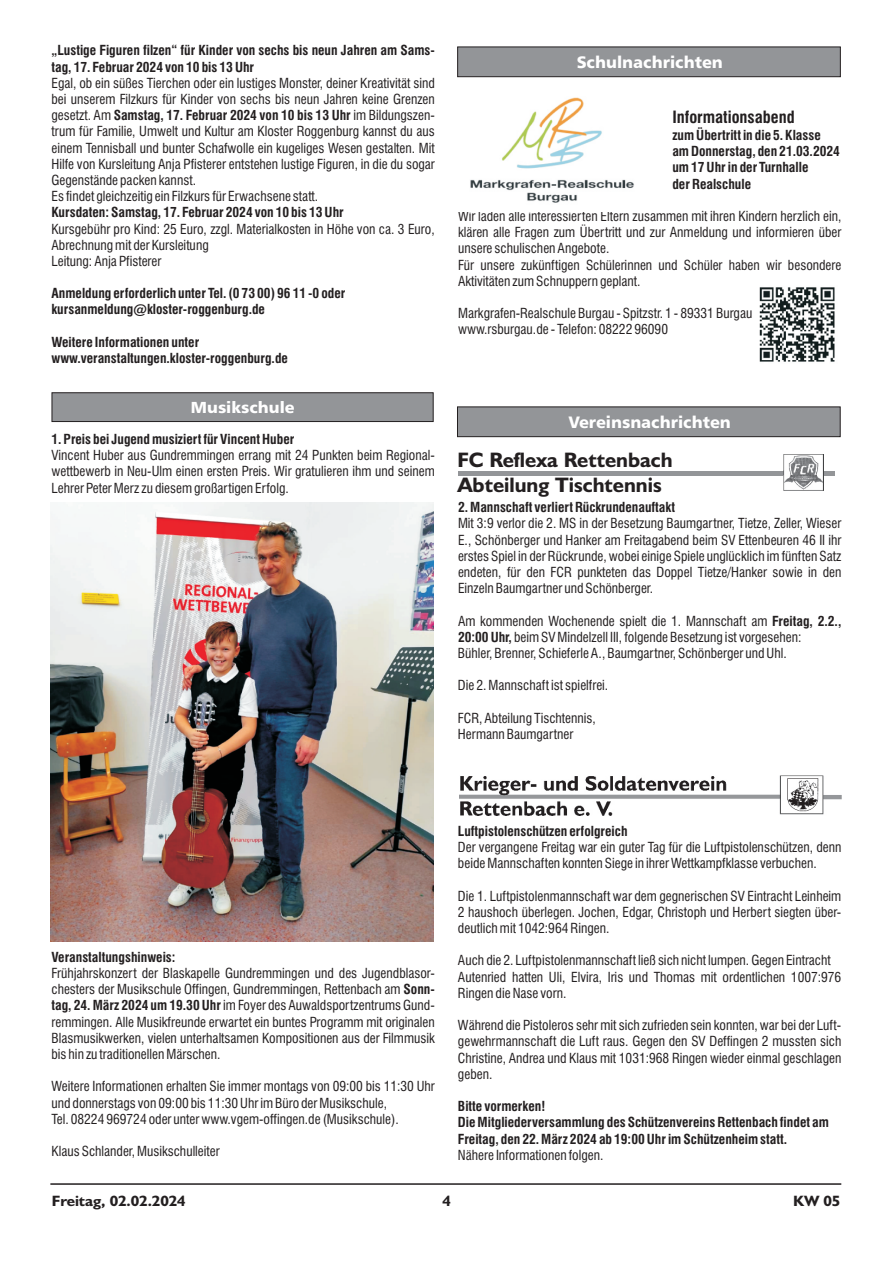
<style>
.page{position:relative;width:893px;height:1263px;background:#fff}
.page>*{position:absolute;margin:0;border:0;box-sizing:border-box;transform-origin:0 0}
.t1{font:700 21px/25.2px "Humanist 521 BT";color:#231f20}
.t2{font:16.5px "Humanist 777 BT Black B";color:#fff}
.t3{font:700 condensed 16.5px "Swiss 721 BT";color:#231f20}
.t4{font:15.9px "Humanist 777 BT Black B";color:#fff}
.t5{font:700 15px "Humanist 521 BT";letter-spacing:-.005em;color:#231f20;scale:1.04 1}
.t6{font:condensed 13.5px/16.2px "Swiss 721 BT";color:#231f20}
.t7{font:700 condensed 13.5px/16.2px "Swiss 721 BT";color:#231f20}
.s1{font-weight:700}
</style>
<div class="page">
<hr style="left:50px;top:1183px;width:791px;height:2px;background:#231f20">
<svg style="left:51px;top:392px;width:383px;height:30px;background:#8b8d90"></svg>
<img style="left:51px;top:502px;width:382px;height:440px">
<svg style="left:457px;top:46px;width:384px;height:31px;background:#8d8f92"></svg>
<img style="left:759px;top:287px;width:76px;height:75px">
<img style="left:470px;top:97px;width:164px;height:106px">
<svg style="left:457px;top:406px;width:384px;height:31px;background:#8d8e91"></svg>
<hr style="left:458px;top:471px;width:376px;height:4px;background:#939598">
<img style="left:783px;top:454px;width:40px;height:37px">
<img style="left:460px;top:775px;width:382px;height:41px">
<p class="t7" style="left:52px;top:44px;width:385px">„Lustige Figuren filzen“ für Kinder von sechs bis neun Jahren am Sams&shy;tag, 17. Februar 2024 von 10 bis 13 Uhr</p>
<p class="t6" style="left:52px;top:76px;width:385px;text-align:justify">Egal, ob ein süßes Tierchen oder ein lustiges Monster, deiner Kreativität sind bei unserem Filzkurs für Kinder von sechs bis neun Jahren keine Grenzen gesetzt. Am <span class="s1">Samstag, 17. Februar 2024 von 10 bis 13 Uhr</span> im Bildungszen-</p>
<p class="t2" style="left:525px;top:54px;width:251px">Amtliche Bekanntmachungen</p>
<p class="t2" style="left:577px;top:55px;width:148px">Schulnachrichten</p>
<p class="t3" style="left:672px;top:111px;width:124px">Informationsabend</p>
<p class="t6" style="left:52px;top:125px;width:385px">trum für Familie, Umwelt und Kultur am Kloster Roggenburg kannst du aus</p>
<p class="t7" style="left:672px;top:128px;width:150px">zum Übertritt in die 5. Klasse</p>
<p class="t6" style="left:52px;top:141px;width:385px">einem Tennisball und bunter Schafwolle ein kugeliges Wesen gestalten. Mit</p>
<p class="t7" style="left:672px;top:145px;width:169px">am Donnerstag, den 21.03.2024</p>
<p class="t6" style="left:52px;top:157px;width:385px">Hilfe von Kursleitung Anja Pfisterer entstehen lustige Figuren, in die du sogar</p>
<p class="t7" style="left:672px;top:161px;width:138px">um 17 Uhr in der Turnhalle</p>
<p class="t6" style="left:52px;top:173px;width:146px">Gegenstände packen kannst.</p>
<p class="t7" style="left:672px;top:177px;width:80px">der Realschule</p>
<p class="t6" style="left:52px;top:189px;width:268px">Es findet gleichzeitig ein Filzkurs für Erwachsene statt.</p>
<p class="t7" style="left:52px;top:206px;width:294px">Kursdaten: Samstag, 17. Februar 2024 von 10 bis 13 Uhr</p>
<p class="t6" style="left:458px;top:209px;width:385px">Wir laden alle interessierten Eltern zusammen mit ihren Kindern herzlich ein,</p>
<p class="t6" style="left:52px;top:222px;width:385px">Kursgebühr pro Kind: 25 Euro, zzgl. Materialkosten in Höhe von ca. 3 Euro,</p>
<p class="t6" style="left:458px;top:226px;width:385px">klären alle Fragen zum Übertritt und zur Anmeldung und informieren über</p>
<p class="t6" style="left:51px;top:238px;width:159px">Abrechnung mit der Kursleitung</p>
<p class="t6" style="left:458px;top:242px;width:153px">unsere schulischen Angebote.</p>
<p class="t6" style="left:51px;top:254px;width:111px">Leitung: Anja Pfisterer</p>
<p class="t6" style="left:458px;top:258px;width:385px">Für unsere zukünftigen Schülerinnen und Schüler haben wir besondere<br>Aktivitäten zum Schnuppern geplant.</p>
<p class="t7" style="left:51px;top:287px;width:295px">Anmeldung erforderlich unter Tel. (0 73 00) 96 11 -0 oder kursanmeldung@kloster-roggenburg.de</p>
<p class="t6" style="left:458px;top:306px;width:296px">Markgrafen-Realschule Burgau - Spitzstr. 1 - 89331 Burgau www.rsburgau.de - Telefon: 08222 96090</p>
<p class="t7" style="left:51px;top:335px;width:238px">Weitere Informationen unter www.veranstaltungen.kloster-roggenburg.de</p>
<p class="t4" style="left:119px;top:399px;width:250px">AmtlicheMBueskaiknscnhtmuleachungen</p>
<p class="t7" style="left:51px;top:432px;width:244px">1. Preis bei Jugend musiziert für Vincent Huber</p>
<p class="t6" style="left:51px;top:449px;width:385px;text-align:justify">Vincent Huber aus Gundremmingen errang mit 24 Punkten beim Regional&shy;wettbewerb in Neu-Ulm einen ersten Preis. Wir gratulieren ihm und seinem Lehrer Peter Merz zu diesem großartigen Erfolg.</p>
<p class="t2" style="left:525px;top:414px;width:251px">Amtliche Bekanntmachungen</p>
<p class="t2" style="left:568px;top:415px;width:164px">Vereinsnachrichten</p>
<h1 class="t1" style="left:457px;top:449px;width:217px">FC Reflexa Rettenbach<br>Abteilung Tischtennis</h1>
<p class="t7" style="left:458px;top:501px;width:218px">2. Mannschaft verliert Rückrundenauftakt</p>
<p class="t6" style="left:458px;top:517px;width:385px;text-align:justify">Mit 3:9 verlor die 2. MS in der Besetzung Baumgartner, Tietze, Zeller, Wieser E., Schönberger und Hanker am Freitagabend beim SV Ettenbeuren 46 II ihr erstes Spiel in der Rückrunde, wobei einige Spiele unglücklich im fünften Satz endeten, für den FCR punkteten das Doppel Tietze/Hanker sowie in den Einzeln Baumgartner und Schönberger.</p>
<p class="t6" style="left:458px;top:614px;width:385px">Am kommenden Wochenende spielt die 1. Mannschaft am <span class="s1">Freitag, 2.2.,<br>20:00 Uhr,</span> beim SV Mindelzell III, folgende Besetzung ist vorgesehen:<br>Bühler, Brenner, Schieferle A., Baumgartner, Schönberger und Uhl.</p>
<p class="t6" style="left:458px;top:679px;width:152px">Die 2. Mannschaft ist spielfrei.</p>
<p class="t6" style="left:458px;top:711px;width:139px">FCR, Abteilung Tischtennis,<br>Hermann Baumgartner</p>
<p class="t7" style="left:51px;top:950px;width:126px">Veranstaltungshinweis:</p>
<p class="t6" style="left:51px;top:966px;width:385px;text-align:justify">Frühjahrskonzert der Blaskapelle Gundremmingen und des Jugendblasor&shy;chesters der Musikschule Offingen, Gundremmingen, Rettenbach am <span class="s1">Sonn&shy;tag, 24. März 2024 um 19.30 Uhr</span>im Foyer des Auwaldsportzentrums Gund&shy;remmingen. Alle Musikfreunde erwartet ein buntes Programm mit originalen Blasmusikwerken, vielen unterhaltsamen Kompositionen aus der Filmmusik bis hin zu traditionellen Märschen.</p>
<p class="t6" style="left:51px;top:1080px;width:385px">Weitere Informationen erhalten Sie immer montags von 09:00 bis 11:30 Uhr und donnerstags von 09:00 bis 11:30 Uhr im Büro der Musikschule,<br>Tel. 08224 969724 oder unter www.vgem-offingen.de (Musikschule).</p>
<p class="t6" style="left:51px;top:1144px;width:170px">Klaus Schlander, Musikschulleiter</p>
<p class="t7" style="left:458px;top:824px;width:171px">Luftpistolenschützen erfolgreich</p>
<p class="t6" style="left:458px;top:840px;width:385px">Der vergangene Freitag war ein guter Tag für die Luftpistolenschützen, denn beide Mannschaften konnten Siege in ihrer Wettkampfklasse verbuchen.</p>
<p class="t6" style="left:458px;top:889px;width:385px;text-align:justify">Die 1. Luftpistolenmannschaft war dem gegnerischen SV Eintracht Leinheim 2 haushoch überlegen. Jochen, Edgar, Christoph und Herbert siegten über&shy;deutlich mit 1042:964 Ringen.</p>
<p class="t6" style="left:458px;top:954px;width:385px">Auch die 2. Luftpistolenmannschaft ließ sich nicht lumpen. Gegen Eintracht<br>Autenried hatten Uli, Elvira, Iris und Thomas mit ordentlichen 1007:976<br>Ringen die Nase vorn.</p>
<p class="t6" style="left:458px;top:1018px;width:385px;text-align:justify">Während die Pistoleros sehr mit sich zufrieden sein konnten, war bei der Luft&shy;gewehrmannschaft die Luft raus. Gegen den SV Deffingen 2 mussten sich Christine, Andrea und Klaus mit 1031:968 Ringen wieder einmal geschlagen geben.</p>
<p class="t7" style="left:458px;top:1099px;width:372px">Bitte vormerken!<br>Die Mitgliederversammlung des Schützenvereins Rettenbach findet am<br>Freitag, den 22. März 2024 ab 19:00 Uhr im Schützenheim statt.</p>
<p class="t6" style="left:458px;top:1148px;width:147px">Nähere Informationen folgen.</p>
<p class="t5" style="left:52px;top:1194px;width:130px">Freitag, 02.02.2024</p>
<p class="t5" style="left:442px;top:1194px;width:10px">4</p>
<p class="t5" style="left:793px;top:1194px;width:47px">KW 05</p>
</div>
